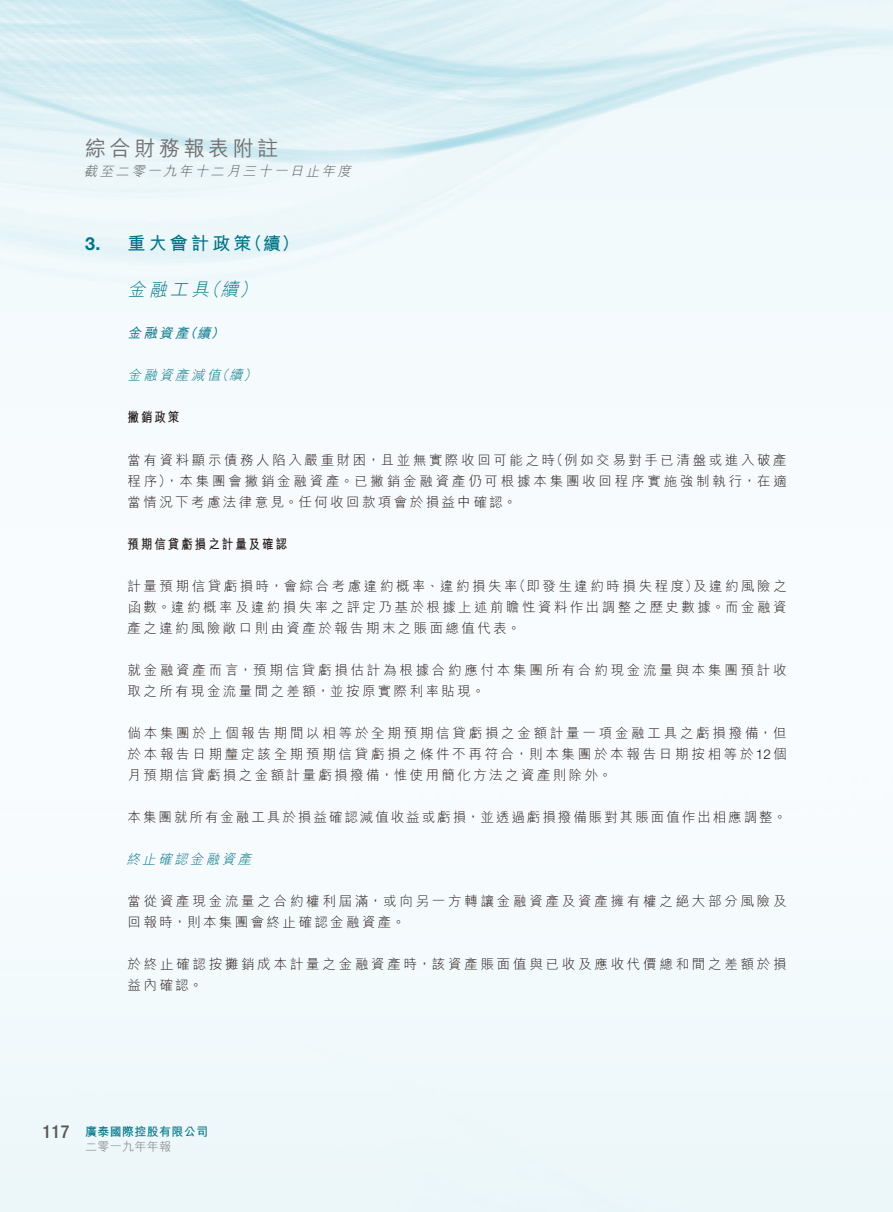
<style>
.page{position:relative;width:893px;height:1212px;background:#fff}
.page>*{position:absolute;margin:0;border:0;box-sizing:border-box;transform-origin:0 0}
.t1{font:500 21px "M Hei HK";letter-spacing:.175em;color:#727272}
.t2{font:700 18px "M Hei HK";letter-spacing:.18em;color:#007485}
.t3{font:italic 300 18px "M Hei HK";color:#007485}
.t4{font:500 condensed 18px "Helvetica Neue LT Std";color:#595857}
.t5{font:700 18px "Helvetica Neue LT Std";color:#007485}
.t6{font:300 13.5px/21px "M Hei HK";letter-spacing:.19em;color:#231916}
.t7{font:300 13.5px "M Hei HK";letter-spacing:.145em;color:#231916}
.t8{font:italic 300 13.5px "M Hei HK";color:#595857}
.t9{font:italic 300 13.5px "M Hei HK";color:#007485}
.t10{font:700 13.5px "M Hei HK";letter-spacing:.175em;color:#231916;scale:.85 1}
.t11{font:italic 500 13.5px "M Hei HK";color:#007485}
.t12{font:700 12px "M Hei HK";letter-spacing:.03em;color:#007485}
.t13{font:300 12px "M Hei HK";letter-spacing:.03em;color:#727272}
.s1{font-family:"Helvetica Neue LT Std"}
</style>
<div class="page">
<h1 class="t1" style="left:85px;top:133px;width:195px">綜合財務報表附註</h1>
<p class="t8" style="left:84px;top:164px;width:272px">截至二零一九年十二月三十一日止年度</p>
<h2 class="t5" style="left:85px;top:232px;width:17px">3.</h2>
<h2 class="t2" style="left:128px;top:230px;width:126px">重大會計政策</h2>
<h2 class="t2" style="left:245px;top:230px;width:57px">（續(</h2>
<h2 class="t3" style="left:128px;top:281px;width:117px">金融工具續</h2>
<h2 class="t3" style="left:202px;top:281px;width:24px">（</h2>
<p class="t11" style="left:211px;top:324px;width:19px">(</p>
<h2 class="t3" style="left:239px;top:281px;width:24px">(</h2>
<p class="t11" style="left:128px;top:324px;width:89px">金融資產續</p>
<p class="t11" style="left:183px;top:324px;width:19px">（</p>
<p class="t9" style="left:128px;top:369px;width:120px">金融資產減值續</p>
<p class="t9" style="left:215px;top:369px;width:18px">（</p>
<p class="t9" style="left:243px;top:369px;width:18px">(</p>
<p class="t10" style="left:128px;top:408px;width:63px">撇銷政策</p>
<p class="t6" style="left:550px;top:449px;width:238px">（例如交易對手已清盤或進入破產</p>
<p class="t6" style="left:128px;top:449px;width:661px">當有資料顯示債務人陷入嚴重財困，且並無實際收回可能之時<br>程序，）本集團會撇銷金融資產。已撇銷金融資產仍可根據本集團收回程序實施強制執行，在適當情況下考慮法律意見。任何收回款項會於損益中確認。</p>
<p class="t10" style="left:128px;top:534px;width:189px">預期信貸虧損之計量及確認</p>
<p class="t6" style="left:693px;top:575px;width:95px">及違約風險之</p>
<p class="t6" style="left:128px;top:575px;width:661px">計量預期信貸虧損時，會綜合考慮違約概率、違約損失率<br>函數。違約概率及違約損失率之評定乃基於根據上述前瞻性資料作出調整之歷史數據。而金融資產之違約風險敞口則由資產於報告期末之賬面總值代表。</p>
<p class="t6" style="left:128px;top:659px;width:661px">就金融資產而言，預期信貸虧損估計為根據合約應付本集團所有合約現金流量與本集團預計收取之所有現金流量間之差額，並按原實際利率貼現。</p>
<p class="t6" style="left:128px;top:722px;width:661px;text-align:justify">倘本集團於上個報告期間以相等於全期預期信貸虧損之金額計量一項金融工具之虧損撥備，但於本報告日期釐定該全期預期信貸虧損之條件不再符合，則本集團於本報告日期按相等於<span class="s1">12</span>個月預期信貸虧損之金額計量虧損撥備，惟使用簡化方法之資產則除外。</p>
<p class="t7" style="left:128px;top:810px;width:661px">本集團就所有金融工具於損益確認減值收益或虧損，並透過虧損撥備賬對其賬面值作出相應調整。</p>
<p class="t9" style="left:126px;top:852px;width:129px">終止確認金融資產</p>
<p class="t6" style="left:128px;top:890px;width:661px">當從資產現金流量之合約權利屆滿，或向另一方轉讓金融資產及資產擁有權之絕大部分風險及回報時，則本集團會終止確認金融資產。</p>
<p class="t6" style="left:128px;top:953px;width:661px">於終止確認按攤銷成本計量之金融資產時，該資產賬面值與已收及應收代價總和間之差額於損益內確認。</p>
<p class="t6" style="left:512px;top:575px;width:187px">（即發生違約時損失程度）</p>
<h2 class="t4" style="left:43px;top:1121px;width:28px">117</h2>
<p class="t12" style="left:85px;top:1123px;width:125px">廣泰國際控股有限公司</p>
<p class="t13" style="left:85px;top:1140px;width:88px">二零一九年年報</p>
</div>
